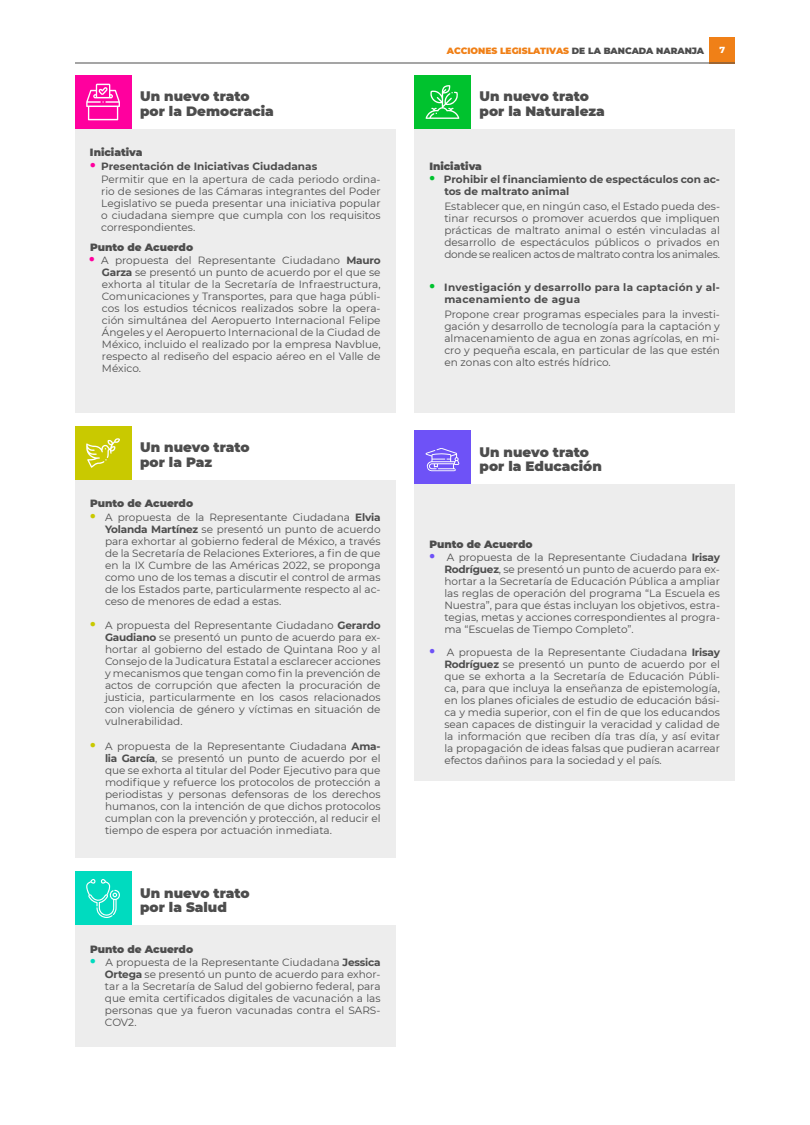
<style>
.page{position:relative;width:810px;height:1125px;background:#fff}
.page>*{position:absolute;margin:0;border:0;box-sizing:border-box;transform-origin:0 0}
.t1{font:900 13.5px/14.2px "Montserrat";color:#4d4d4d}
.t2{font:10.5px/12px "Montserrat";color:#4d4d4d;text-align:justify}
.t3{font:700 10.5px/12px "Montserrat";letter-spacing:.01em;color:#4d4d4d}
.t4{font:900 10.5px "Montserrat";color:#4d4d4d}
.t5{font:900 9px "Montserrat";color:#f08017}
.t6{font:800 9px "Montserrat";color:#fff}
.s1{font-weight:900;font-size:13.5px;color:#ff009e}
.s2{font-weight:700}
.s3{color:#4d4d4d}
.s4{font-weight:900;font-size:13.5px;color:#00c22e}
.s5{font-weight:900;font-size:13.5px;color:#c9c900}
.s6{font-weight:900;font-size:13.5px;color:#6e52f7}
.s7{font-weight:900;font-size:13.5px;color:#00dbbf}
</style>
<div class="page">
<div style="left:414px;top:75px;width:57px;height:54px;background:#00c22e"></div>
<div style="left:75px;top:75px;width:56px;height:54px;background:#ff009e"></div>
<div style="left:75px;top:129px;width:321px;height:283px;background:#ededed"></div>
<div style="left:414px;top:129px;width:321px;height:283px;background:#ededed"></div>
<div style="left:75px;top:426px;width:56px;height:54px;background:#c9c900"></div>
<div style="left:414px;top:430px;width:57px;height:54px;background:#6e52f7"></div>
<div style="left:75px;top:480px;width:321px;height:378px;background:#ededed"></div>
<div style="left:414px;top:484px;width:321px;height:298px;background:#ededed"></div>
<div style="left:75px;top:872px;width:56px;height:54px;background:#00dbbf"></div>
<div style="left:75px;top:926px;width:321px;height:121px;background:#ededed"></div>
<div style="left:710px;top:37px;width:25px;height:26px;background:#f08017"></div>
<hr style="left:75px;top:63px;width:660px;height:1px;background:#4d4d4d">
<svg style="left:86px;top:84px;width:34px;height:36px"></svg>
<svg style="left:425px;top:85px;width:34px;height:34px"></svg>
<svg style="left:86px;top:438px;width:34px;height:30px"></svg>
<svg style="left:425px;top:448px;width:35px;height:23px"></svg>
<svg style="left:86px;top:879px;width:34px;height:39px"></svg>
<p class="t1" style="left:140px;top:89px;width:135px">Un nuevo trato por la Democracia</p>
<p class="t4" style="left:90px;top:144px;width:54px">Iniciativa</p>
<p class="t2" style="left:101px;top:159px;width:281px;line-height:13.5px;text-indent:-11px"><span class="s1">•</span> <span class="s2">Presentación de Iniciativas Ciudadanas<br></span>Permitir que en la apertura de cada periodo ordina-</p>
<p class="t2" style="left:101px;top:185px;width:281px">rio de sesiones de las Cámaras integrantes del Poder Legislativo se pueda presentar una iniciativa popular o ciudadana siempre que cumpla con los requisitos correspondientes.</p>
<p class="t4" style="left:90px;top:239px;width:105px">Punto de Acuerdo</p>
<p class="t2" style="left:102px;top:254px;width:280px;text-indent:-13px"><span class="s1">•</span> A propuesta del Representante Ciudadano <span class="s2">Mauro Garza</span> se presentó un punto de acuerdo por el que se exhorta al titular de la Secretaría de Infraestructura, Comunicaciones y Transportes, para que haga públi&shy;cos los estudios técnicos realizados sobre la opera&shy;ción simultánea del Aeropuerto Internacional Felipe Ángeles y el Aeropuerto Internacional de la Ciudad de México, incluido el realizado por la empresa Navblue, respecto al rediseño del espacio aéreo en el Valle de México.</p>
<p class="t5" style="left:447px;top:44px;width:259px">ACCIONES LEGISLATIVAS <span class="s3">DE LA BANCADA NARANJA</span></p>
<p class="t6" style="left:719px;top:43px;width:7px">7</p>
<p class="t1" style="left:480px;top:89px;width:127px">Un nuevo trato por la Naturaleza</p>
<p class="t4" style="left:429px;top:158px;width:54px">Iniciativa</p>
<p class="t3" style="left:444px;top:173px;width:277px;text-indent:-15px"><span class="s4">•</span> Prohibir el financiamiento de espectáculos con ac&shy;tos de maltrato animal</p>
<p class="t2" style="left:444px;top:200px;width:277px">Establecer que, en ningún caso, el Estado pueda des&shy;tinar recursos o promover acuerdos que impliquen prácticas de maltrato animal o estén vinculadas al desarrollo de espectáculos públicos o privados en donde se realicen actos de maltrato contra los animales.</p>
<p class="t3" style="left:444px;top:281px;width:277px;text-indent:-15px"><span class="s4">•</span> Investigación y desarrollo para la captación y al&shy;macenamiento de agua</p>
<p class="t2" style="left:444px;top:308px;width:277px">Propone crear programas especiales para la investi&shy;gación y desarrollo de tecnología para la captación y almacenamiento de agua en zonas agrícolas, en mi&shy;cro y pequeña escala, en particular de las que estén en zonas con alto estrés hídrico.</p>
<p class="t1" style="left:140px;top:440px;width:111px">Un nuevo trato por la Paz</p>
<p class="t1" style="left:480px;top:444px;width:124px">Un nuevo trato por la Educación</p>
<p class="t4" style="left:90px;top:495px;width:105px">Punto de Acuerdo</p>
<p class="t2" style="left:105px;top:510px;width:277px;text-indent:-15px"><span class="s5">•</span> A propuesta de la Representante Ciudadana <span class="s2">Elvia Yolanda Martínez</span> se presentó un punto de acuerdo para exhortar al gobierno federal de México, a través de la Secretaría de Relaciones Exteriores, a fin de que en la IX Cumbre de las Américas 2022, se proponga como uno de los temas a discutir el control de armas de los Estados parte, particularmente respecto al ac&shy;ceso de menores de edad a estas.</p>
<p class="t2" style="left:105px;top:618px;width:277px;text-indent:-15px"><span class="s5">•</span> A propuesta del Representante Ciudadano <span class="s2">Gerardo Gaudiano</span> se presentó un punto de acuerdo para ex&shy;hortar al gobierno del estado de Quintana Roo y al Consejo de la Judicatura Estatal a esclarecer acciones y mecanismos que tengan como fin la prevención de actos de corrupción que afecten la procuración de justicia, particularmente en los casos relacionados con violencia de género y víctimas en situación de vulnerabilidad.</p>
<p class="t2" style="left:105px;top:740px;width:277px;text-indent:-15px"><span class="s5">•</span> A propuesta de la Representante Ciudadana <span class="s2">Ama&shy;lia García</span>, se presentó un punto de acuerdo por el que se exhorta al titular del Poder Ejecutivo para que modifique y refuerce los protocolos de protección a periodistas y personas defensoras de los derechos humanos, con la intención de que dichos protocolos cumplan con la prevención y protección, al reducir el tiempo de espera por actuación inmediata.</p>
<p class="t4" style="left:429px;top:536px;width:105px">Punto de Acuerdo</p>
<p class="t2" style="left:444px;top:551px;width:277px;text-indent:-15px"><span class="s6">•</span> A propuesta de la Representante Ciudadana <span class="s2">Irisay Rodríguez</span>, se presentó un punto de acuerdo para ex&shy;hortar a la Secretaría de Educación Pública a ampliar las reglas de operación del programa “La Escuela es Nuestra”, para que éstas incluyan los objetivos, estra&shy;tegias, metas y acciones correspondientes al progra&shy;ma “Escuelas de Tiempo Completo”.</p>
<p class="t2" style="left:444px;top:645px;width:277px;text-indent:-15px"><span class="s6">•</span> A propuesta de la Representante Ciudadana <span class="s2">Irisay Rodríguez</span> se presentó un punto de acuerdo por el que se exhorta a la Secretaría de Educación Públi&shy;ca, para que incluya la enseñanza de epistemología, en los planes oficiales de estudio de educación bási&shy;ca y media superior, con el fin de que los educandos sean capaces de distinguir la veracidad y calidad de la información que reciben día tras día, y así evitar la propagación de ideas falsas que pudieran acarrear efectos dañinos para la sociedad y el país.</p>
<p class="t1" style="left:140px;top:885px;width:111px">Un nuevo trato por la Salud</p>
<p class="t4" style="left:90px;top:941px;width:105px">Punto de Acuerdo</p>
<p class="t2" style="left:105px;top:956px;width:277px;text-indent:-15px"><span class="s7">•</span> A propuesta de la Representante Ciudadana <span class="s2">Jessica Ortega</span> se presentó un punto de acuerdo para exhor&shy;tar a la Secretaría de Salud del gobierno federal, para que emita certificados digitales de vacunación a las personas que ya fueron vacunadas contra el SARS-COV2.</p>
</div>
